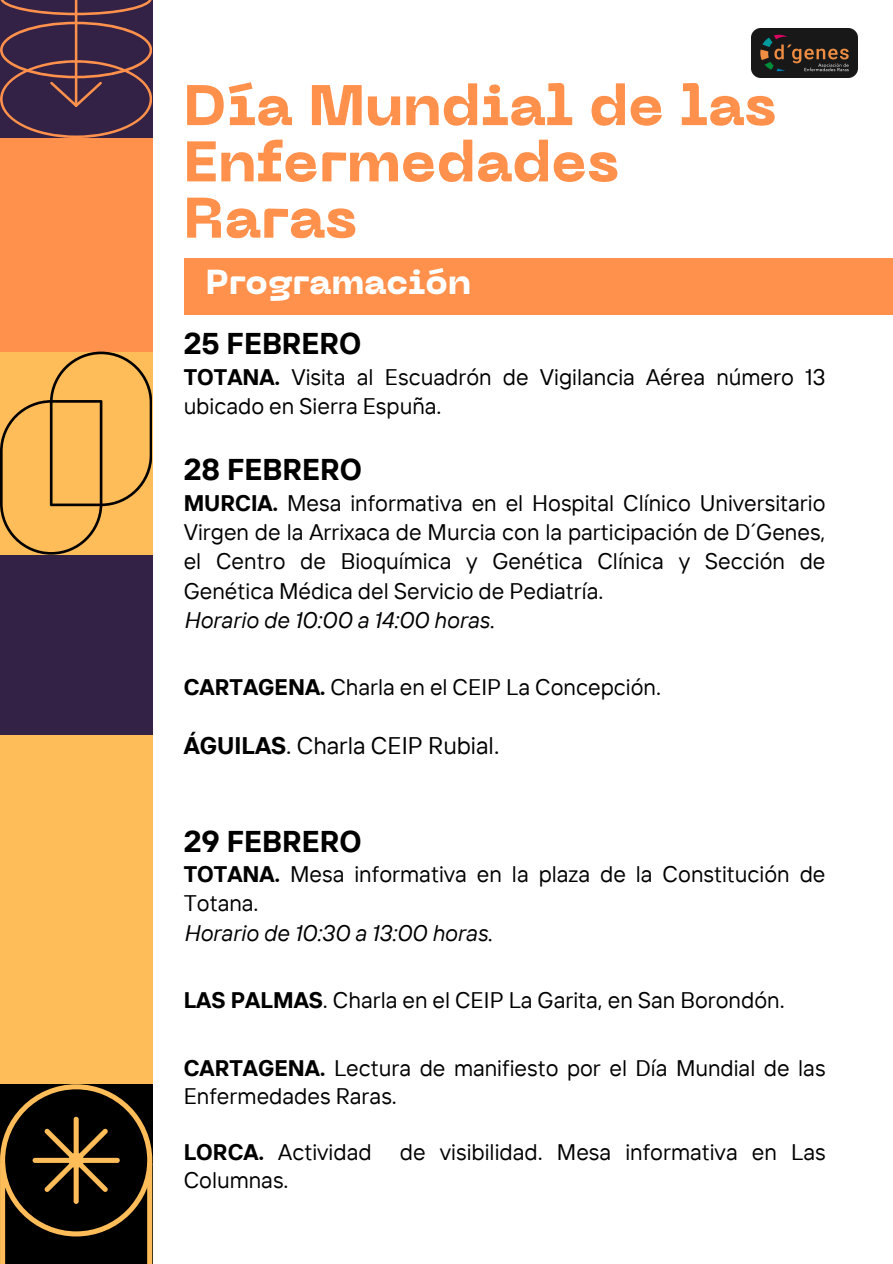
<style>
.page{position:relative;width:893px;height:1264px;background:#fff}
.page>*{position:absolute;margin:0;border:0;box-sizing:border-box;transform-origin:0 0}
.t1{font:800 56.7px/56.2px "PP Neue Machina";color:#ff914d}
.t2{font:800 34.5px "PP Neue Machina";color:#fff}
.t3{font:700 30px "TT Interphases";color:#000}
.t4{font:24px "TT Interphases";color:#000}
.t5{font:22.5px/29.2px "TT Interphases";color:#000}
.t6{font:italic 22.5px "TT Interphases";color:#000}
.s1{font-weight:700}
</style>
<div class="page">
<div style="left:184px;top:258px;width:708px;height:56px;background:#ff914d"></div>
<div style="left:0;top:118px;width:152px;height:233px;background:#ff914d"></div>
<div style="left:0;top:734px;width:152px;height:349px;background:#ffbd59"></div>
<div style="left:0;top:555px;width:152px;height:179px;background:#332246"></div>
<svg style="left:0;top:0;width:152px;height:138px"></svg>
<svg style="left:0;top:351px;width:152px;height:203px"></svg>
<svg style="left:0;top:1084px;width:152px;height:179px"></svg>
<img style="left:751px;top:28px;width:106px;height:50px">
<p class="t1" style="left:184px;top:83px;width:593px">Día Mundial de las<br>Enfermedades<br>Raras</p>
<p class="t2" style="left:206px;top:269px;width:267px">Programación</p>
<p class="t3" style="left:184px;top:324px;width:179px">25 FEBRERO</p>
<p class="t5" style="left:184px;top:361px;width:643px"><span class="s1">TOTANA.</span> Visita al Escuadrón de Vigilancia Aérea número 13 ubicado en Sierra Espuña.</p>
<h1 class="t3" style="left:184px;top:450px;width:180px">28 FEBRERO</h1>
<h2 class="t5" style="left:184px;top:487px;width:643px;text-align:justify"><span class="s1">MURCIA.</span> Mesa informativa en el Hospital Clínico Universitario Virgen de la Arrixaca de Murcia con la participación de D´Genes, el Centro de Bioquímica y Genética Clínica y Sección de Genética Médica del Servicio de Pediatría.</h2>
<p class="t6" style="left:184px;top:605px;width:312px">Horario de 10:00 a 14:00 horas.</p>
<p class="t5" style="left:184px;top:672px;width:479px"><span class="s1">CARTAGENA.</span> Charla en el CEIP La Concepción.</p>
<p class="t4" style="left:184px;top:730px;width:317px"><span class="s1">ÁGUILAS</span>. Charla CEIP Rubial.</p>
<p class="t3" style="left:184px;top:821px;width:179px">29 FEBRERO</p>
<p class="t5" style="left:184px;top:859px;width:643px"><span class="s1">TOTANA.</span> Mesa informativa en la plaza de la Constitución de<br>Totana.</p>
<p class="t6" style="left:184px;top:918px;width:310px">Horario de 10:30 a 13:00 horas.</p>
<p class="t5" style="left:184px;top:985px;width:602px"><span class="s1">LAS PALMAS</span>. Charla en el CEIP La Garita, en San Borondón.</p>
<p class="t5" style="left:184px;top:1053px;width:643px;line-height:28.2px"><span class="s1">CARTAGENA.</span> Lectura de manifiesto por el Día Mundial de las<br>Enfermedades Raras.</p>
<p class="t5" style="left:184px;top:1137px;width:189px"><span class="s1">LORCA.</span> Actividad</p>
<p class="t5" style="left:400px;top:1137px;width:427px">de visibilidad. Mesa informativa en Las</p>
<p class="t5" style="left:184px;top:1165px;width:106px">Columnas.</p>
</div>
